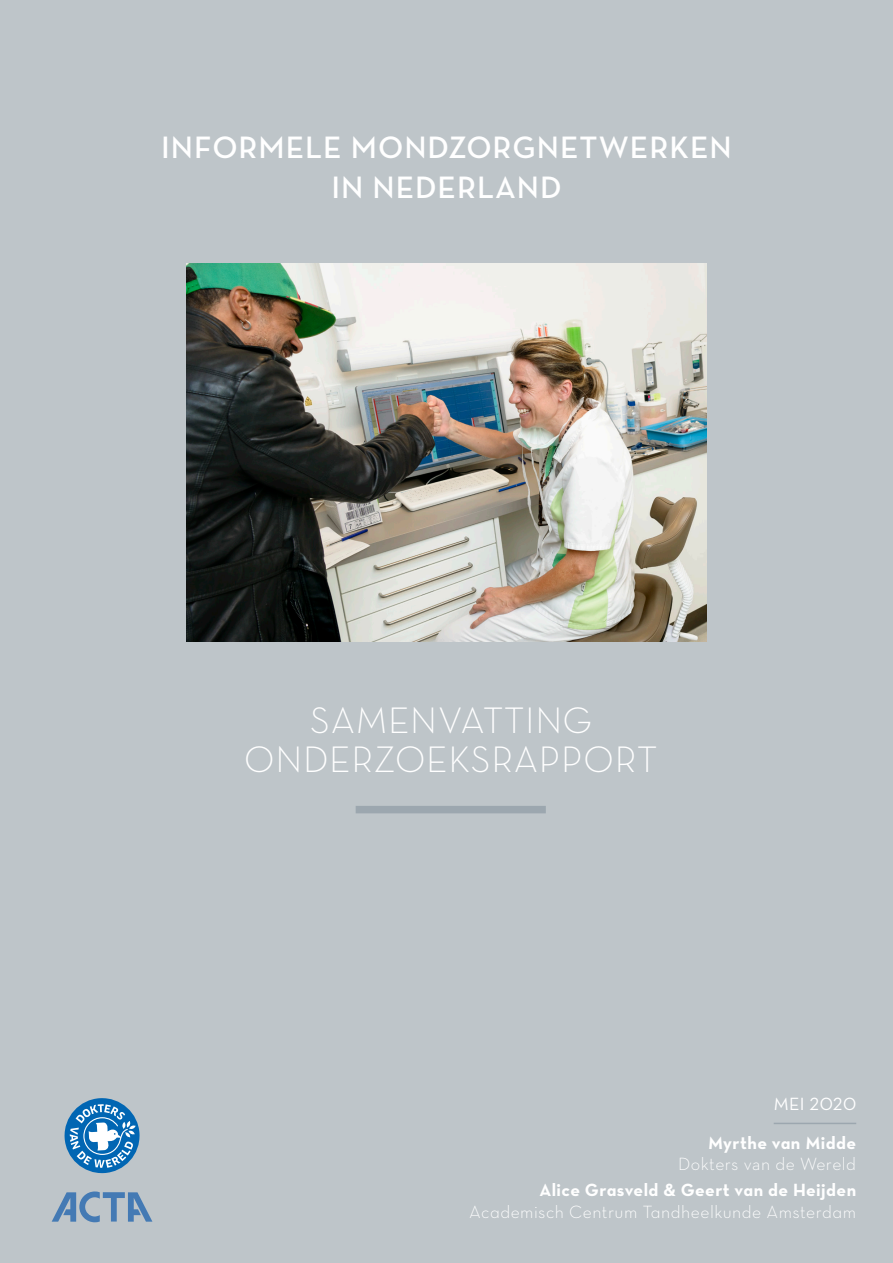
<style>
.page{position:relative;width:893px;height:1263px;background:#bec5c9}
.page>*{position:absolute;margin:0;border:0;box-sizing:border-box;transform-origin:0 0}
.Body{font:37.5px/39px "Neutra Text Light Alt";letter-spacing:.02em;color:#fff;text-align:center}
.Body-2{font:600 31.5px "Neutra Text";letter-spacing:.03em;color:#fff}
.Body-3{font:18px "Neutra Text Bold Alt";letter-spacing:.025em;color:#fff}
.Body-4{font:18px "Neutra Text Light Alt";letter-spacing:.025em;color:#fff}
.Body-5{font:300 18px "Neutra Text";letter-spacing:.025em;color:#fff}
.Body-6{font:18px "Neutra Text Book Alt";letter-spacing:.02em;color:#fff}
</style>
<div class="page">
<svg style="left:52px;top:1191px;width:100px;height:31px"></svg>
<svg style="left:65px;top:1098px;width:75px;height:75px"></svg>
<hr style="left:774px;top:1123px;width:82px;height:1px;background:#9ca7af">
<div style="left:356px;top:806px;width:190px;height:7px;background:#9ca7af"></div>
<img style="left:186px;top:264px;width:521px;height:377px">
<p class="Body-2" style="left:161px;top:128px;width:572px">INFORMELE MONDZORGNETWERKEN</p>
<p class="Body-2" style="left:331px;top:168px;width:232px">IN NEDERLAND</p>
<p class="Body" style="left:244px;top:700px;width:414px">SAMENVATTING<br>ONDERZOEKSRAPPORT</p>
<p class="Body-6" style="left:774px;top:1093px;width:84px">MEI 2020</p>
<p class="Body-3" style="left:708px;top:1131px;width:149px">Myrthe van Midde</p>
<p class="Body-5" style="left:678px;top:1153px;width:179px">Dokters van de Wereld</p>
<p class="Body-3" style="left:539px;top:1179px;width:318px">Alice Grasveld &amp; Geert van de Heijden</p>
<p class="Body-4" style="left:469px;top:1201px;width:389px">Academisch Centrum Tandheelkunde Amsterdam</p>
</div>
